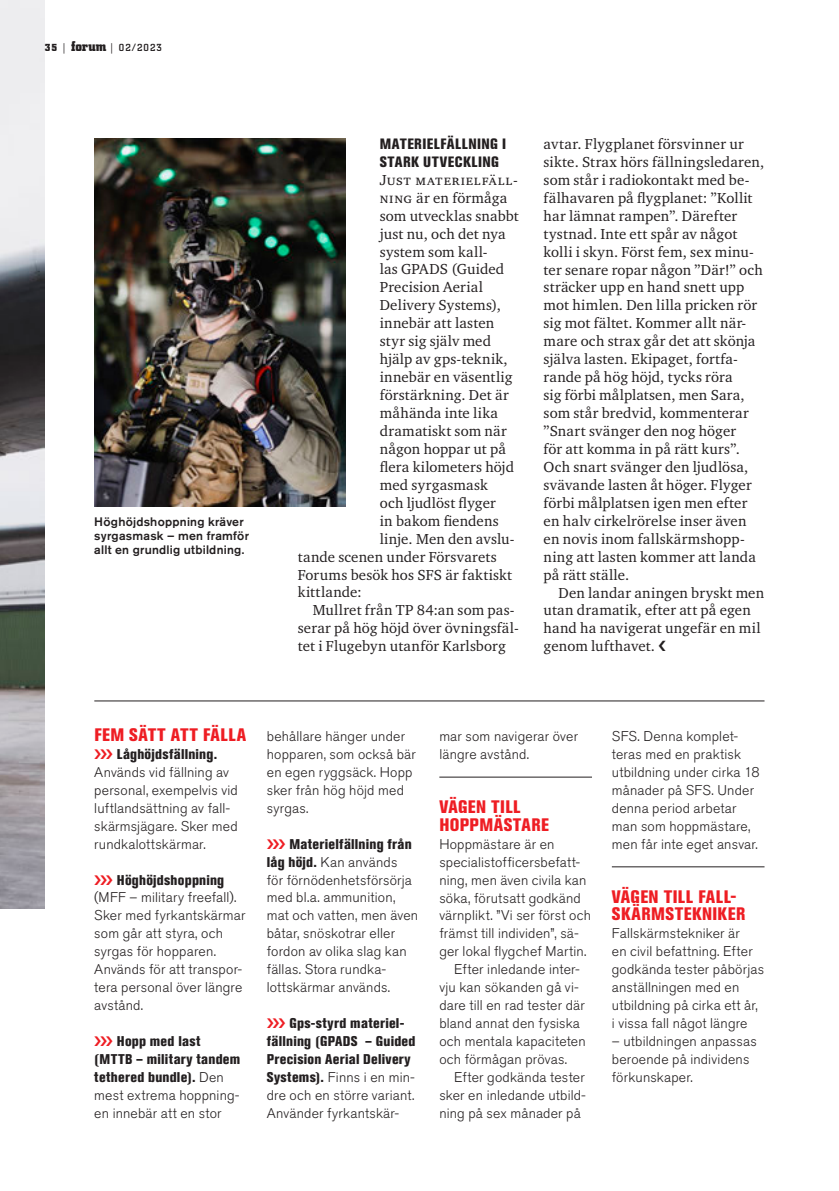
<style>
.page{position:relative;width:839px;height:1191px;background:#fff}
.page>*{position:absolute;margin:0;border:0;box-sizing:border-box;transform-origin:0 0}
.Bröd_Forum_Charter_8{font:800 condensed 17.85px/17.8px "Akzidenz Grotesk Pro";letter-spacing:.025em;color:#ee1d23}
.Bröd_Forum_Charter_8-2{font:14.88px/18px "Charter ITC Std";letter-spacing:.01em;color:#231f20}
.Bröd_Forum_Charter_8-3{font:800 condensed 14.88px/17.8px "Akzidenz Grotesk Pro";letter-spacing:.03em;color:#231f20}
.Bröd_Forum_Charter_8-4{font:14.88px "Charter ITC Std";letter-spacing:.045em;color:#231f20}
.Bröd_Forum_Charter_8-5{font:300 14px/17.8px "Akzidenz Grotesk Pro";letter-spacing:.015em;color:#231f20}
.Bröd_Forum_Charter_8-6{font:800 condensed 14px/17.8px "Akzidenz Grotesk Pro";letter-spacing:.015em;color:#231f20}
.Bröd_Forum_Charter_8-7{font:500 12.25px/14px "Akzidenz Grotesk Pro";letter-spacing:.02em;color:#231f20}
.t1{font:500 10.5px "City Pro";letter-spacing:.1em;color:#231f20}
.s1{font-weight:700}
.s2{font-family:"Charter ITC Std";font-weight:400}
.s3{font-weight:700;font-size:14px}
.s4{font-weight:800;font-stretch:condensed}
.s5{font-weight:300;font-stretch:normal}
</style>
<div class="page">
<hr style="left:439px;top:777px;width:153px;height:1px;background:#231f20">
<hr style="left:611px;top:866px;width:153px;height:1px;background:#231f20">
<img style="left:0;top:0;width:45px;height:908px">
<img style="left:94px;top:139px;width:251px;height:367px">
<hr style="left:94px;top:700px;width:670px;height:1px;background:#231f20">
<p class="t1" style="left:45px;top:41px;width:119px"><span class="s1">35</span> <span class="s2">|</span> <span class="s3">forum</span> <span class="s2">|</span> 02/2023</p>
<p class="Bröd_Forum_Charter_8-7" style="left:94px;top:514px;width:156px">Höghöjdshoppning kräver syrgasmask – men framför allt en grundlig utbildning.</p>
<p class="Bröd_Forum_Charter_8-3" style="left:380px;top:134px;width:128px">MATERIELFÄLLNING I<br>STARK UTVECKLING</p>
<p class="Bröd_Forum_Charter_8-4" style="left:379px;top:170px;width:139px">Just materielfäll-</p>
<p class="Bröd_Forum_Charter_8-2" style="left:379px;top:188px;width:129px">ning är en förmåga</p>
<p class="Bröd_Forum_Charter_8-2" style="left:379px;top:206px;width:140px">som utvecklas snabbt</p>
<p class="Bröd_Forum_Charter_8-2" style="left:379px;top:224px;width:127px">just nu, och det nya</p>
<p class="Bröd_Forum_Charter_8-2" style="left:379px;top:242px;width:109px">system som kal -</p>
<p class="Bröd_Forum_Charter_8-2" style="left:379px;top:260px;width:126px">las GPADS (Guided</p>
<p class="Bröd_Forum_Charter_8-2" style="left:379px;top:278px;width:105px">Precision Aerial</p>
<p class="Bröd_Forum_Charter_8-2" style="left:379px;top:296px;width:123px">Delivery Systems),</p>
<p class="Bröd_Forum_Charter_8-2" style="left:379px;top:314px;width:116px">innebär att lasten</p>
<p class="Bröd_Forum_Charter_8-2" style="left:379px;top:332px;width:113px">styr sig själv med</p>
<p class="Bröd_Forum_Charter_8-2" style="left:379px;top:350px;width:129px">hjälp av gps-teknik,</p>
<p class="Bröd_Forum_Charter_8-2" style="left:379px;top:368px;width:134px">innebär en väsentlig</p>
<p class="Bröd_Forum_Charter_8-2" style="left:379px;top:386px;width:130px">förstärkning. Det är</p>
<p class="Bröd_Forum_Charter_8-2" style="left:379px;top:404px;width:120px">måhända inte lika</p>
<p class="Bröd_Forum_Charter_8-2" style="left:379px;top:421px;width:128px">dramatiskt som när</p>
<p class="Bröd_Forum_Charter_8-2" style="left:379px;top:439px;width:128px">någon hoppar ut på</p>
<p class="Bröd_Forum_Charter_8-2" style="left:379px;top:457px;width:136px">flera kilometers höjd</p>
<p class="Bröd_Forum_Charter_8-2" style="left:379px;top:475px;width:110px">med syrgasmask</p>
<p class="Bröd_Forum_Charter_8-2" style="left:379px;top:493px;width:118px">och ljudlöst flyger</p>
<p class="Bröd_Forum_Charter_8-2" style="left:379px;top:511px;width:120px">in bakom fiendens</p>
<p class="Bröd_Forum_Charter_8-2" style="left:379px;top:529px;width:136px">linje. Men den avslu-</p>
<p class="Bröd_Forum_Charter_8-2" style="left:298px;top:547px;width:200px">tande scenen under Försvarets</p>
<p class="Bröd_Forum_Charter_8-2" style="left:298px;top:565px;width:216px">Forums besök hos SFS är faktiskt</p>
<p class="Bröd_Forum_Charter_8-2" style="left:298px;top:583px;width:66px">kittlande:</p>
<p class="Bröd_Forum_Charter_8-2" style="left:298px;top:601px;width:222px;text-indent:15px">Mullret från TP 84:an som pas&shy;serar på hög höjd över övningsfäl&shy;tet i Flugebyn utanför Karlsborg</p>
<p class="Bröd_Forum_Charter_8-2" style="left:543px;top:134px;width:222px">avtar. Flygplanet försvinner ur sikte. Strax hörs fällningsledaren, som står i radiokontakt med be&shy;fälhavaren på flygplanet: ”Kollit har lämnat rampen”. Därefter tystnad. Inte ett spår av något kolli i skyn. Först fem, sex minu&shy;ter senare ropar någon ”Där!” och sträcker upp en hand snett upp mot himlen. Den lilla pricken rör sig mot fältet. Kommer allt när&shy;mare och strax går det att skönja själva lasten. Ekipaget, fortfa&shy;rande på hög höjd, tycks röra<br>sig förbi målplatsen, men Sara, som står bredvid, kommenterar ”Snart svänger den nog höger<br>för att komma in på rätt kurs”.<br>Och snart svänger den ljudlösa, svävande lasten åt höger. Flyger förbi målplatsen igen men efter en halv cirkelrörelse inser även en novis inom fallskärmshopp&shy;ning att lasten kommer att landa på rätt ställe.</p>
<p class="Bröd_Forum_Charter_8-2" style="left:543px;top:583px;width:222px;text-indent:15px">Den landar aningen bryskt men utan dramatik, efter att på egen hand ha navigerat ungefär en mil genom lufthavet.</p>
<p class="Bröd_Forum_Charter_8" style="left:94px;top:725px;width:153px">FEM SÄTT ATT FÄLLA</p>
<p class="Bröd_Forum_Charter_8-5" style="left:94px;top:745px;width:145px;text-indent:22px"><span class="s4">Låghöjdsfällning.<br></span>Används vid fällning av personal, exempelvis vid luftlandsättning av fall&shy;skärmsjägare. Sker med rundkalottskärmar.</p>
<p class="Bröd_Forum_Charter_8-5" style="left:94px;top:870px;width:153px;text-indent:23px"><span class="s4">Höghöjdshoppning </span>(MFF – military freefall).<br>Sker med fyrkantskärmar som går att styra, och syrgas för hopparen.<br>Används för att transpor&shy;tera personal över längre avstånd.</p>
<p class="Bröd_Forum_Charter_8-6" style="left:94px;top:1032px;width:147px;text-indent:23px">Hopp med last (MTTB – military tandem tethered bundle). <span class="s5">Den mest extrema hoppning&shy;en innebär att en stor</span></p>
<p class="Bröd_Forum_Charter_8-5" style="left:267px;top:727px;width:151px">behållare hänger under hopparen, som också bär en egen ryggsäck. Hopp sker från hög höjd med syrgas.</p>
<p class="Bröd_Forum_Charter_8-5" style="left:267px;top:835px;width:153px;text-indent:23px"><span class="s4">Materielfällning från låg höjd.</span> Kan används<br>för förnödenhetsförsörja med bl.a. ammunition, mat och vatten, men även båtar, snöskotrar eller fordon av olika slag kan fällas. Stora rundka&shy;lottskärmar används.</p>
<p class="Bröd_Forum_Charter_8-6" style="left:267px;top:1014px;width:150px;text-indent:23px">Gps-styrd materiel&shy;fällning (GPADS – Guided<br>Precision Aerial Delivery<br>Systems). <span class="s5">Finns i en min&shy;dre och en större variant.<br>Använder fyrkantskär-</span></p>
<p class="Bröd_Forum_Charter_8-5" style="left:439px;top:727px;width:140px">mar som navigerar över längre avstånd.</p>
<p class="Bröd_Forum_Charter_8" style="left:439px;top:797px;width:111px">VÄGEN TILL<br>HOPPMÄSTARE</p>
<p class="Bröd_Forum_Charter_8-5" style="left:439px;top:835px;width:153px">Hoppmästare är en specialistofficersbefatt&shy;ning, men även civila kan söka, förutsatt godkänd värnplikt. ”Vi ser först och främst till individen”, sä&shy;ger lokal flygchef Martin.</p>
<p class="Bröd_Forum_Charter_8-5" style="left:439px;top:960px;width:148px;text-indent:15px">Efter inledande inter&shy;vju kan sökanden gå vi&shy;dare till en rad tester där bland annat den fysiska och mentala kapaciteten och förmågan prövas.</p>
<p class="Bröd_Forum_Charter_8-5" style="left:439px;top:1068px;width:148px;text-align:justify;text-indent:15px">Efter godkända tester sker en inledande utbild&shy;ning på sex månader på</p>
<p class="Bröd_Forum_Charter_8-5" style="left:611px;top:727px;width:149px">SFS. Denna komplet&shy;teras med en praktisk utbildning under cirka 18 månader på SFS. Under denna period arbetar man som hoppmästare, men får inte eget ansvar.</p>
<p class="Bröd_Forum_Charter_8" style="left:611px;top:887px;width:135px">VÄGEN TILL FALL-<br>SKÄRMSTEKNIKER</p>
<p class="Bröd_Forum_Charter_8-5" style="left:611px;top:924px;width:154px">Fallskärmstekniker är<br>en civil befattning. Efter godkända tester påbörjas anställningen med en utbildning på cirka ett år, i vissa fall något längre</p>
<p class="Bröd_Forum_Charter_8-5" style="left:611px;top:1032px;width:146px">– utbildningen anpassas beroende på individens förkunskaper.</p>
</div>
